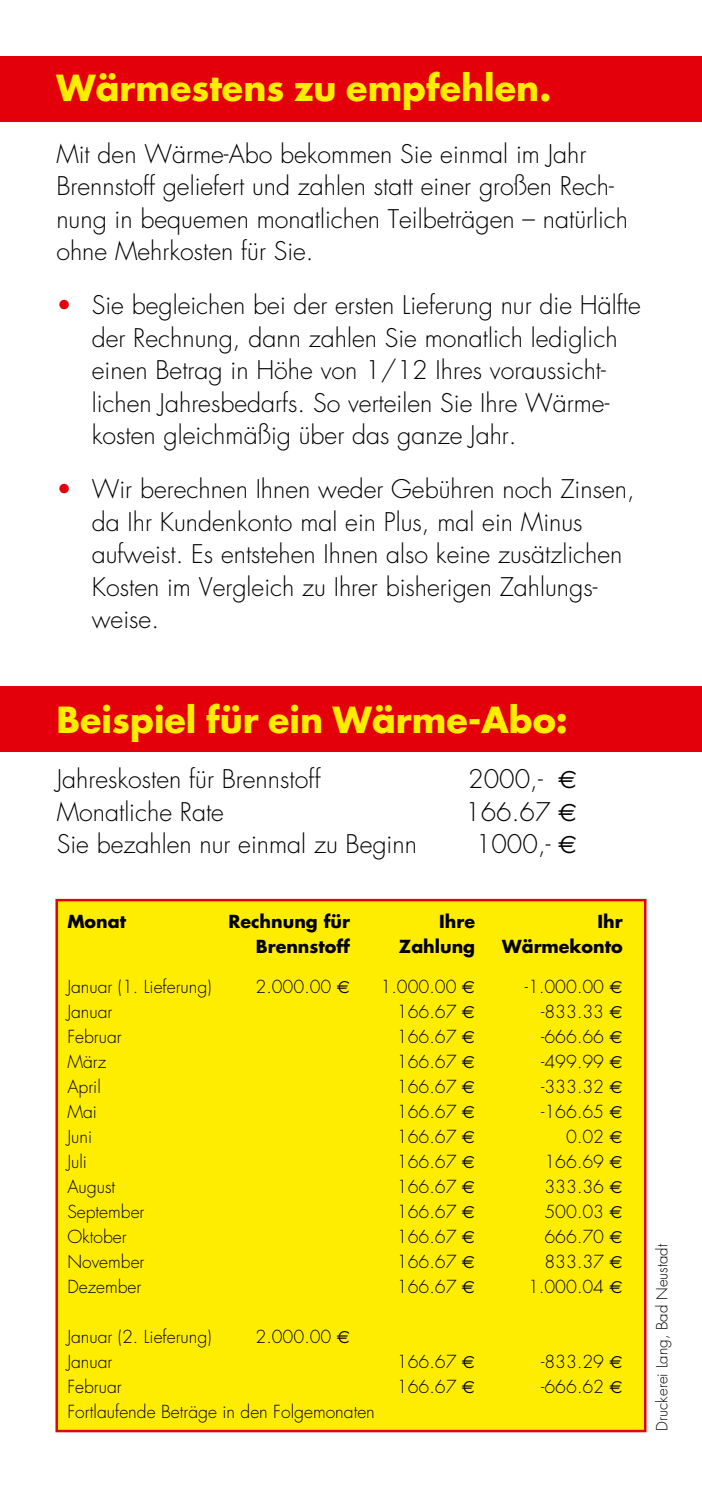
<style>
.page{position:relative;width:702px;height:1489px;background:#fff}
.page>*{position:absolute;margin:0;border:0;box-sizing:border-box;transform-origin:0 0}
.t1{font:700 35px "Futura";color:#ffed00}
.t2{font:300 25px/32.5px "Futura";color:#000}
.t3{font:300 17.5px "Futura";color:#000}
.t4{font:700 17.5px "Futura";color:#000}
.t5{font:300 15px "Futura";color:#000}
.s1{color:#e3000b}
.s2{font-family:"Euro Sans";font-weight:400}
</style>
<div class="page">
<div style="left:0;top:686px;width:702px;height:65px;background:#e3000b"></div>
<div style="left:0;top:57px;width:702px;height:65px;background:#e3000b"></div>
<div style="left:55px;top:898px;width:591px;height:534px;background:#ffed00;border:2px solid #e3000b"></div>
<p class="t1" style="left:57px;top:63px;width:496px">Wärmestens zu empfehlen.</p>
<p class="t2" style="left:56px;top:138px;width:573px">Mit den Wärme-Abo bekommen Sie einmal im Jahr Brennstoff geliefert und zahlen statt einer großen Rech&shy;nung in bequemen monatlichen Teilbeträgen – natürlich ohne Mehrkosten für Sie.</p>
<p class="t2" style="left:92px;top:289px;width:550px;text-indent:-35px"><span class="s1">•</span> Sie begleichen bei der ersten Lieferung nur die Hälfte der Rechnung, dann zahlen Sie monatlich lediglich einen Betrag in Höhe von 1/12 Ihres voraussicht&shy;lichen Jahresbedarfs. So verteilen Sie Ihre Wärme&shy;kosten gleichmäßig über das ganze Jahr.</p>
<p class="t2" style="left:92px;top:473px;width:544px;text-indent:-35px"><span class="s1">•</span> Wir berechnen Ihnen weder Gebühren noch Zinsen, da Ihr Kundenkonto mal ein Plus, mal ein Minus aufweist. Es entstehen Ihnen also keine zusätzlichen Kosten im Vergleich zu Ihrer bisherigen Zahlungs&shy;weise.</p>
<p class="t1" style="left:57px;top:695px;width:513px">Beispiel für ein Wärme-Abo:</p>
<p class="t2" style="left:57px;top:763px;width:266px">Jahreskosten für Brennstoff</p>
<p class="t2" style="left:468px;top:763px;width:110px">2000,- <span class="s2">+</span></p>
<p class="t2" style="left:57px;top:795px;width:169px">Monatliche Rate</p>
<p class="t2" style="left:465px;top:795px;width:113px">166.67 <span class="s2">+</span></p>
<p class="t2" style="left:57px;top:828px;width:362px">Sie bezahlen nur einmal zu Beginn</p>
<p class="t2" style="left:476px;top:828px;width:102px">1000,- <span class="s2">+</span></p>
<p class="t4" style="left:67px;top:909px;width:60px">Monat</p>
<p class="t4" style="left:228px;top:909px;width:123px">Rechnung für</p>
<p class="t4" style="left:439px;top:909px;width:37px">Ihre</p>
<p class="t4" style="left:597px;top:909px;width:27px">Ihr</p>
<p class="t4" style="left:256px;top:934px;width:96px">Brennstoff</p>
<p class="t4" style="left:399px;top:934px;width:78px">Zahlung</p>
<p class="t4" style="left:502px;top:934px;width:122px">Wärmekonto</p>
<p class="t3" style="left:67px;top:974px;width:146px">Januar (1. Lieferung)</p>
<p class="t3" style="left:255px;top:974px;width:96px">2.000.00 <span class="s2">+</span></p>
<p class="t3" style="left:380px;top:974px;width:96px">1.000.00 <span class="s2">+</span></p>
<p class="t3" style="left:525px;top:974px;width:99px">-1.000.00 <span class="s2">+</span></p>
<p class="t3" style="left:67px;top:999px;width:47px">Januar</p>
<p class="t3" style="left:397px;top:999px;width:80px">166.67 <span class="s2">+</span></p>
<p class="t3" style="left:541px;top:999px;width:83px">-833.33 <span class="s2">+</span></p>
<p class="t3" style="left:67px;top:1024px;width:56px">Februar</p>
<p class="t3" style="left:397px;top:1024px;width:80px">166.67 <span class="s2">+</span></p>
<p class="t3" style="left:541px;top:1024px;width:83px">-666.66 <span class="s2">+</span></p>
<p class="t3" style="left:67px;top:1049px;width:40px">März</p>
<p class="t3" style="left:397px;top:1049px;width:80px">166.67 <span class="s2">+</span></p>
<p class="t3" style="left:541px;top:1049px;width:83px">-499.99 <span class="s2">+</span></p>
<p class="t3" style="left:67px;top:1074px;width:35px">April</p>
<p class="t3" style="left:397px;top:1074px;width:80px">166.67 <span class="s2">+</span></p>
<p class="t3" style="left:541px;top:1074px;width:83px">-333.32 <span class="s2">+</span></p>
<p class="t3" style="left:67px;top:1099px;width:31px">Mai</p>
<p class="t3" style="left:397px;top:1099px;width:80px">166.67 <span class="s2">+</span></p>
<p class="t3" style="left:541px;top:1099px;width:83px">-166.65 <span class="s2">+</span></p>
<p class="t3" style="left:67px;top:1124px;width:26px">Juni</p>
<p class="t3" style="left:397px;top:1124px;width:80px">166.67 <span class="s2">+</span></p>
<p class="t3" style="left:566px;top:1124px;width:58px">0.02 <span class="s2">+</span></p>
<p class="t3" style="left:67px;top:1149px;width:21px">Juli</p>
<p class="t3" style="left:397px;top:1149px;width:80px">166.67 <span class="s2">+</span></p>
<p class="t3" style="left:544px;top:1149px;width:80px">166.69 <span class="s2">+</span></p>
<p class="t3" style="left:67px;top:1174px;width:49px">August</p>
<p class="t3" style="left:397px;top:1174px;width:80px">166.67 <span class="s2">+</span></p>
<p class="t3" style="left:544px;top:1174px;width:80px">333.36 <span class="s2">+</span></p>
<p class="t3" style="left:67px;top:1199px;width:79px">September</p>
<p class="t3" style="left:397px;top:1199px;width:80px">166.67 <span class="s2">+</span></p>
<p class="t3" style="left:544px;top:1199px;width:80px">500.03 <span class="s2">+</span></p>
<p class="t3" style="left:67px;top:1224px;width:61px">Oktober</p>
<p class="t3" style="left:397px;top:1224px;width:80px">166.67 <span class="s2">+</span></p>
<p class="t3" style="left:544px;top:1224px;width:80px">666.70 <span class="s2">+</span></p>
<p class="t3" style="left:67px;top:1249px;width:79px">November</p>
<p class="t3" style="left:397px;top:1249px;width:80px">166.67 <span class="s2">+</span></p>
<p class="t3" style="left:544px;top:1249px;width:80px">833.37 <span class="s2">+</span></p>
<p class="t3" style="left:67px;top:1274px;width:75px">Dezember</p>
<p class="t3" style="left:397px;top:1274px;width:80px">166.67 <span class="s2">+</span></p>
<p class="t3" style="left:528px;top:1274px;width:96px">1.000.04 <span class="s2">+</span></p>
<p class="t3" style="left:67px;top:1324px;width:146px">Januar (2. Lieferung)</p>
<p class="t3" style="left:255px;top:1324px;width:96px">2.000.00 <span class="s2">+</span></p>
<p class="t3" style="left:67px;top:1349px;width:47px">Januar</p>
<p class="t3" style="left:397px;top:1349px;width:80px">166.67 <span class="s2">+</span></p>
<p class="t3" style="left:541px;top:1349px;width:83px">-833.29 <span class="s2">+</span></p>
<p class="t3" style="left:67px;top:1374px;width:56px">Februar</p>
<p class="t3" style="left:397px;top:1374px;width:80px">166.67 <span class="s2">+</span></p>
<p class="t3" style="left:541px;top:1374px;width:83px">-666.62 <span class="s2">+</span></p>
<p class="t3" style="left:67px;top:1399px;width:309px">Fortlaufende Beträge in den Folgemonaten</p>
<p class="t5" style="left:652px;top:1430px;width:188px;rotate:-90deg">Druckerei Lang, Bad Neustadt</p>
</div>
